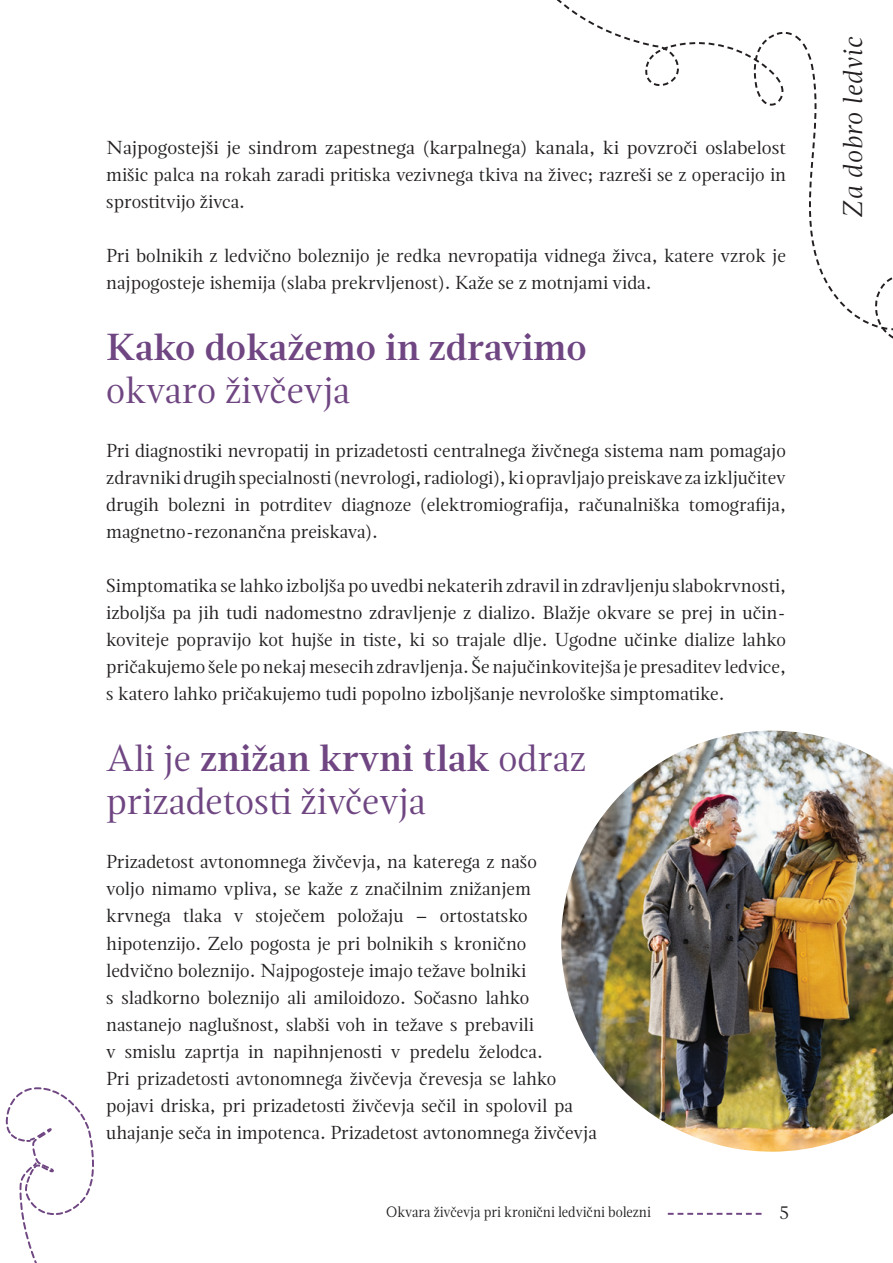
<style>
.page{position:relative;width:893px;height:1263px;background:#fff}
.page>*{position:absolute;margin:0;border:0;box-sizing:border-box;transform-origin:0 0}
.t1{font:37.5px/43.5px "Magneta";color:#6f4682}
.t2{font:600 37.5px "Magneta";color:#6f4682}
.t3{font:italic 27px "Magneta";color:#231f20}
.t4{font:18.75px/27px "Magneta";color:#231f20}
.t5{font:18.75px/27px "Magneta";color:#231f20;text-align:justify;scale:1.04 1}
.t6{font:18px "Magneta";color:#231f20}
.t7{font:15px "Magneta";color:#231f20;scale:.93 1}
.s1{font-weight:600}
</style>
<div class="page">
<svg style="left:668px;top:1213px;width:93px;height:2px"></svg>
<svg style="left:556px;top:0;width:337px;height:339px"></svg>
<svg style="left:5px;top:1087px;width:89px;height:176px"></svg>
<img style="left:561px;top:731px;width:332px;height:421px">
<p class="t5" style="left:106px;top:134px;width:655px">Najpogostejši je sindrom zapestnega (karpalnega) kanala, ki povzroči oslabelost mišic palca na rokah zaradi pritiska vezivnega tkiva na živec; razreši se z operacijo in sprostitvijo živca.</p>
<p class="t4" style="left:106px;top:242px;width:681px">Pri bolnikih z ledvično boleznijo je redka nevropatija vidnega živca, katere vzrok je najpogosteje ishemija (slaba prekrvljenost). Kaže se z motnjami vida.</p>
<h1 class="t2" style="left:106px;top:321px;width:482px">Kako dokažemo in zdravimo</h1>
<h1 class="t1" style="left:106px;top:368px;width:245px">okvaro živčevja</h1>
<p class="t4" style="left:106px;top:437px;width:681px;text-align:justify">Pri diagnostiki nevropatij in prizadetosti centralnega živčnega sistema nam pomagajo zdravniki drugih specialnosti (nevrologi, radiologi), ki opravljajo preiskave za izključitev drugih bolezni in potrditev diagnoze (elektromiografija, računalniška tomografija, magnetno-rezonančna preiskava).</p>
<p class="t4" style="left:106px;top:572px;width:681px;text-align:justify">Simptomatika se lahko izboljša po uvedbi nekaterih zdravil in zdravljenju slabokrvnosti, izboljša pa jih tudi nadomestno zdravljenje z dializo. Blažje okvare se prej in učin&shy;koviteje popravijo kot hujše in tiste, ki so trajale dlje. Ugodne učinke dialize lahko pričakujemo šele po nekaj mesecih zdravljenja. Še najučinkovitejša je presaditev ledvice, s katero lahko pričakujemo tudi popolno izboljšanje nevrološke simptomatike.</p>
<h1 class="t1" style="left:106px;top:735px;width:481px">Ali je <span class="s1">znižan krvni tlak</span> odraz prizadetosti živčevja</h1>
<p class="t4" style="left:106px;top:848px;width:492px">Prizadetost avtonomnega živčevja, na katerega z našo<br>voljo nimamo vpliva, se kaže z značilnim znižanjem krvnega tlaka v stoječem položaju – ortostatsko hipotenzijo. Zelo pogosta je pri bolnikih s kronično ledvično boleznijo. Najpogosteje imajo težave bolniki<br>s sladkorno boleznijo ali amiloidozo. Sočasno lahko nastanejo naglušnost, slabši voh in težave s prebavili<br>v smislu zaprtja in napihnjenosti v predelu želodca.<br>Pri prizadetosti avtonomnega živčevja črevesja se lahko pojavi driska, pri prizadetosti živčevja sečil in spolovil pa uhajanje seča in impotenca. Prizadetost avtonomnega živčevja</p>
<p class="t7" style="left:386px;top:1201px;width:286px">Okvara živčevja pri kronični ledvični bolezni</p>
<p class="t6" style="left:780px;top:1201px;width:11px">5</p>
<h2 class="t3" style="left:834px;top:218px;width:182px;rotate:-90deg">Za dobro ledvic</h2>
</div>
